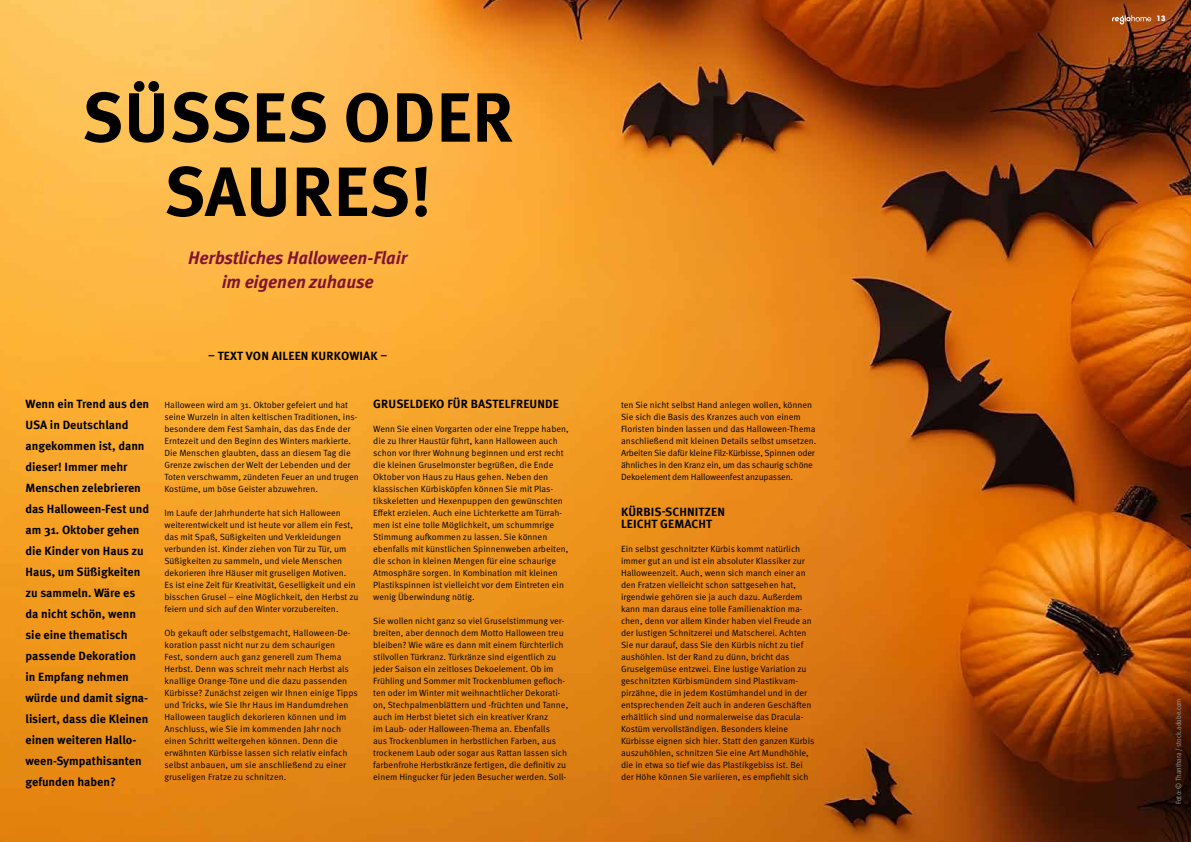
<style>
.page{position:relative;width:1191px;height:842px;background:#fff}
.page>*{position:absolute;margin:0;border:0;box-sizing:border-box;transform-origin:0 0}
.t1{font:700 69.6px/74.3px "Meta Pro";letter-spacing:.01em;color:#000;text-align:center}
.t2{font:italic 700 18px/24px "Meta Pro";letter-spacing:-.01em;color:#801431;text-align:center}
.t3{font:700 12px/21px "Meta Pro";color:#000}
.t4{font:9px/12px "Meta Pro Norm";color:#000}
.t5{font:700 8px "Avignon";color:#fff}
.t6{font:7.5px "Meta Pro Cond Norm";letter-spacing:.005em;color:#9d9d9c}
</style>
<div class="page">
<img style="left:0;top:0;width:1191px;height:842px">
<svg style="left:1112px;top:15px;width:39px;height:9px"></svg>
<h1 class="t1" style="left:82px;top:76px;width:433px">SÜSSES ODER<br>SAURES!</h1>
<h2 class="t2" style="left:188px;top:245px;width:220px">Herbstliches Halloween-Flair im eigenen zuhause</h2>
<h3 class="t3" style="left:208px;top:345px;width:181px">– TEXT VON AILEEN KURKOWIAK –</h3>
<p class="t3" style="left:26px;top:393px;width:125px">Wenn ein Trend aus den<br>USA in Deutschland angekommen ist, dann dieser! Immer mehr<br>Menschen zelebrieren das Halloween-Fest und am 31. Oktober gehen die Kinder von Haus zu<br>Haus, um Süßigkeiten zu sammeln. Wäre es da nicht schön, wenn sie eine thematisch passende Dekoration<br>in Empfang nehmen würde und damit signa&shy;lisiert, dass die Kleinen einen weiteren Hallo&shy;ween-Sympathisanten gefunden haben?</p>
<p class="t4" style="left:164px;top:398px;width:196px">Halloween wird am 31. Oktober gefeiert und hat seine Wurzeln in alten keltischen Traditionen, ins&shy;besondere dem Fest Samhain, das das Ende der Erntezeit und den Beginn des Winters markierte.<br>Die Menschen glaubten, dass an diesem Tag die Grenze zwischen der Welt der Lebenden und der Toten verschwamm, zündeten Feuer an und trugen Kostüme, um böse Geister abzuwehren.</p>
<p class="t4" style="left:164px;top:506px;width:195px">Im Laufe der Jahrhunderte hat sich Halloween weiterentwickelt und ist heute vor allem ein Fest, das mit Spaß, Süßigkeiten und Verkleidungen verbunden ist. Kinder ziehen von Tür zu Tür, um Süßigkeiten zu sammeln, und viele Menschen dekorieren ihre Häuser mit gruseligen Motiven.<br>Es ist eine Zeit für Kreativität, Geselligkeit und ein bisschen Grusel – eine Möglichkeit, den Herbst zu feiern und sich auf den Winter vorzubereiten.</p>
<p class="t4" style="left:164px;top:626px;width:195px">Ob gekauft oder selbstgemacht, Halloween-De&shy;koration passt nicht nur zu dem schaurigen<br>Fest, sondern auch ganz generell zum Thema Herbst. Denn was schreit mehr nach Herbst als knallige Orange-Töne und die dazu passenden Kürbisse? Zunächst zeigen wir Ihnen einige Tipps und Tricks, wie Sie Ihr Haus im Handumdrehen Halloween tauglich dekorieren können und im Anschluss, wie Sie im kommenden Jahr noch einen Schritt weitergehen können. Denn die erwähnten Kürbisse lassen sich relativ einfach selbst anbauen, um sie anschließend zu einer gruseligen Fratze zu schnitzen.</p>
<h3 class="t3" style="left:373px;top:393px;width:187px">GRUSELDEKO FÜR BASTELFREUNDE</h3>
<p class="t4" style="left:373px;top:422px;width:197px">Wenn Sie einen Vorgarten oder eine Treppe haben, die zu Ihrer Haustür führt, kann Halloween auch schon vor Ihrer Wohnung beginnen und erst recht die kleinen Gruselmonster begrüßen, die Ende Oktober von Haus zu Haus gehen. Neben den klassischen Kürbisköpfen können Sie mit Plas&shy;tikskeletten und Hexenpuppen den gewünschten Effekt erzielen. Auch eine Lichterkette am Türrah&shy;men ist eine tolle Möglichkeit, um schummrige Stimmung aufkommen zu lassen. Sie können ebenfalls mit künstlichen Spinnenweben arbeiten, die schon in kleinen Mengen für eine schaurige Atmosphäre sorgen. In Kombination mit kleinen Plastikspinnen ist vielleicht vor dem Eintreten ein wenig Überwindung nötig.</p>
<p class="t4" style="left:373px;top:614px;width:196px">Sie wollen nicht ganz so viel Gruselstimmung ver&shy;breiten, aber dennoch dem Motto Halloween treu bleiben? Wie wäre es dann mit einem fürchterlich stilvollen Türkranz. Türkränze sind eigentlich zu jeder Saison ein zeitloses Dekoelement. Ob im Frühling und Sommer mit Trockenblumen gefloch&shy;ten oder im Winter mit weihnachtlicher Dekorati&shy;on, Stechpalmenblättern und -früchten und Tanne, auch im Herbst bietet sich ein kreativer Kranz<br>im Laub- oder Halloween-Thema an. Ebenfalls<br>aus Trockenblumen in herbstlichen Farben, aus trockenem Laub oder sogar aus Rattan lassen sich farbenfrohe Herbstkränze fertigen, die definitiv zu einem Hingucker für jeden Besucher werden. Soll-</p>
<p class="t4" style="left:621px;top:398px;width:197px">ten Sie nicht selbst Hand anlegen wollen, können Sie sich die Basis des Kranzes auch von einem Floristen binden lassen und das Halloween-Thema anschließend mit kleinen Details selbst umsetzen.<br>Arbeiten Sie dafür kleine Filz-Kürbisse, Spinnen oder ähnliches in den Kranz ein, um das schaurig schöne Dekoelement dem Halloweenfest anzupassen.</p>
<h3 class="t3" style="left:621px;top:505px;width:105px;line-height:12px">KÜRBIS-SCHNITZEN<br>LEICHT GEMACHT</h3>
<p class="t4" style="left:621px;top:542px;width:195px">Ein selbst geschnitzter Kürbis kommt natürlich immer gut an und ist ein absoluter Klassiker zur Halloweenzeit. Auch, wenn sich manch einer an den Fratzen vielleicht schon sattgesehen hat, irgendwie gehören sie ja auch dazu. Außerdem kann man daraus eine tolle Familienaktion ma&shy;chen, denn vor allem Kinder haben viel Freude an der lustigen Schnitzerei und Matscherei. Achten Sie nur darauf, dass Sie den Kürbis nicht zu tief aushöhlen. Ist der Rand zu dünn, bricht das Gruselgemüse entzwei. Eine lustige Variation zu geschnitzten Kürbismündern sind Plastikvam&shy;pirzähne, die in jedem Kostümhandel und in der entsprechenden Zeit auch in anderen Geschäften erhältlich sind und normalerweise das Dracula-Kostüm vervollständigen. Besonders kleine Kürbisse eignen sich hier. Statt den ganzen Kürbis auszuhöhlen, schnitzen Sie eine Art Mundhöhle, die in etwa so tief wie das Plastikgebiss ist. Bei der Höhe können Sie variieren, es empfiehlt sich</p>
<p class="t5" style="left:1156px;top:14px;width:10px">13</p>
<p class="t6" style="left:1173px;top:804px;width:107px;rotate:-90deg">Foto: © Thanthara / stock.adobe.com</p>
</div>
